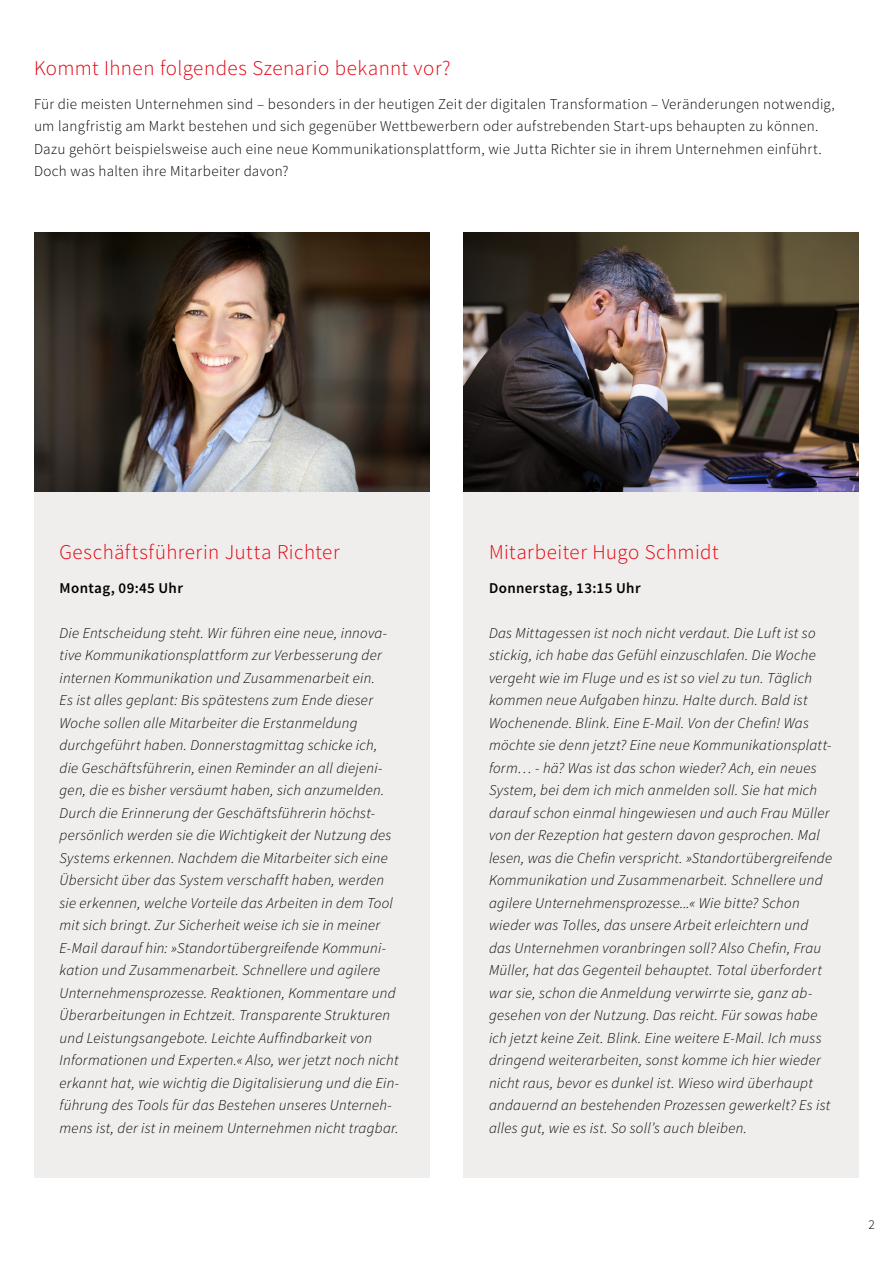
<style>
.page{position:relative;width:893px;height:1263px;background:#fff}
.page>*{position:absolute;margin:0;border:0;box-sizing:border-box;transform-origin:0 0}
.t1{font:300 21px "Source Sans Pro";letter-spacing:.02em;color:#e3000f}
.t2{font:italic 300 15px/22.5px "Source Sans Pro";letter-spacing:.015em;color:#000}
.t3{font:300 15px/22.5px "Source Sans Pro";letter-spacing:.02em;color:#000}
.t4{font:600 15px "Source Sans Pro";letter-spacing:.025em;color:#000}
.t5{font:300 13.5px "Source Sans Pro";color:#000}
</style>
<div class="page">
<div style="left:34px;top:492px;width:395px;height:686px;background:#f0eeec"></div>
<div style="left:463px;top:491px;width:396px;height:687px;background:#f0eeec"></div>
<img style="left:34px;top:233px;width:395px;height:259px">
<img style="left:463px;top:233px;width:396px;height:258px">
<h1 class="t1" style="left:34px;top:55px;width:418px">Kommt Ihnen folgendes Szenario bekannt vor?</h1>
<p class="t3" style="left:34px;top:93px;width:802px">Für die meisten Unternehmen sind – besonders in der heutigen Zeit der digitalen Transformation – Veränderungen notwendig, um langfristig am Markt bestehen und sich gegenüber Wettbewerbern oder aufstrebenden Start-ups behaupten zu können.<br>Dazu gehört beispielsweise auch eine neue Kommunikationsplattform, wie Jutta Richter sie in ihrem Unternehmen einführt.<br>Doch was halten ihre Mitarbeiter davon?</p>
<h1 class="t1" style="left:60px;top:539px;width:282px">Geschäftsführerin Jutta Richter</h1>
<p class="t4" style="left:60px;top:578px;width:125px">Montag, 09:45 Uhr</p>
<p class="t2" style="left:60px;top:621px;width:341px">Die Entscheidung steht. Wir führen eine neue, innova&shy;tive Kommunikationsplattform zur Verbesserung der internen Kommunikation und Zusammenarbeit ein.<br>Es ist alles geplant: Bis spätestens zum Ende dieser Woche sollen alle Mitarbeiter die Erstanmeldung durchgeführt haben. Donnerstagmittag schicke ich, die Geschäftsführerin, einen Reminder an all diejeni&shy;gen, die es bisher versäumt haben, sich anzumelden.<br>Durch die Erinnerung der Geschäftsführerin höchst&shy;persönlich werden sie die Wichtigkeit der Nutzung des Systems erkennen. Nachdem die Mitarbeiter sich eine Übersicht über das System verschafft haben, werden sie erkennen, welche Vorteile das Arbeiten in dem Tool mit sich bringt. Zur Sicherheit weise ich sie in meiner E-Mail darauf hin: »Standortübergreifende Kommuni&shy;kation und Zusammenarbeit. Schnellere und agilere Unternehmensprozesse. Reaktionen, Kommentare und Überarbeitungen in Echtzeit. Transparente Strukturen und Leistungsangebote. Leichte Auffindbarkeit von Informationen und Experten.« Also, wer jetzt noch nicht erkannt hat, wie wichtig die Digitalisierung und die Ein&shy;führung des Tools für das Bestehen unseres Unterneh&shy;mens ist, der ist in meinem Unternehmen nicht tragbar.</p>
<h1 class="t1" style="left:489px;top:539px;width:231px">Mitarbeiter Hugo Schmidt</h1>
<p class="t4" style="left:489px;top:578px;width:153px">Donnerstag, 13:15 Uhr</p>
<p class="t2" style="left:489px;top:621px;width:345px">Das Mittagessen ist noch nicht verdaut. Die Luft ist so stickig, ich habe das Gefühl einzuschlafen. Die Woche vergeht wie im Fluge und es ist so viel zu tun. Täglich kommen neue Aufgaben hinzu. Halte durch. Bald ist Wochenende. Blink. Eine E-Mail. Von der Chefin! Was möchte sie denn jetzt? Eine neue Kommunikationsplatt&shy;form… - hä? Was ist das schon wieder? Ach, ein neues System, bei dem ich mich anmelden soll. Sie hat mich darauf schon einmal hingewiesen und auch Frau Müller von der Rezeption hat gestern davon gesprochen. Mal lesen, was die Chefin verspricht. »Standortübergreifende Kommunikation und Zusammenarbeit. Schnellere und agilere Unternehmensprozesse...« Wie bitte? Schon wieder was Tolles, das unsere Arbeit erleichtern und das Unternehmen voranbringen soll? Also Chefin, Frau Müller, hat das Gegenteil behauptet. Total überfordert war sie, schon die Anmeldung verwirrte sie, ganz ab&shy;gesehen von der Nutzung. Das reicht. Für sowas habe ich jetzt keine Zeit. Blink. Eine weitere E-Mail. Ich muss dringend weiterarbeiten, sonst komme ich hier wieder nicht raus, bevor es dunkel ist. Wieso wird überhaupt andauernd an bestehenden Prozessen gewerkelt? Es ist alles gut, wie es ist. So soll’s auch bleiben.</p>
<p class="t5" style="left:868px;top:1216px;width:8px">2</p>
</div>
